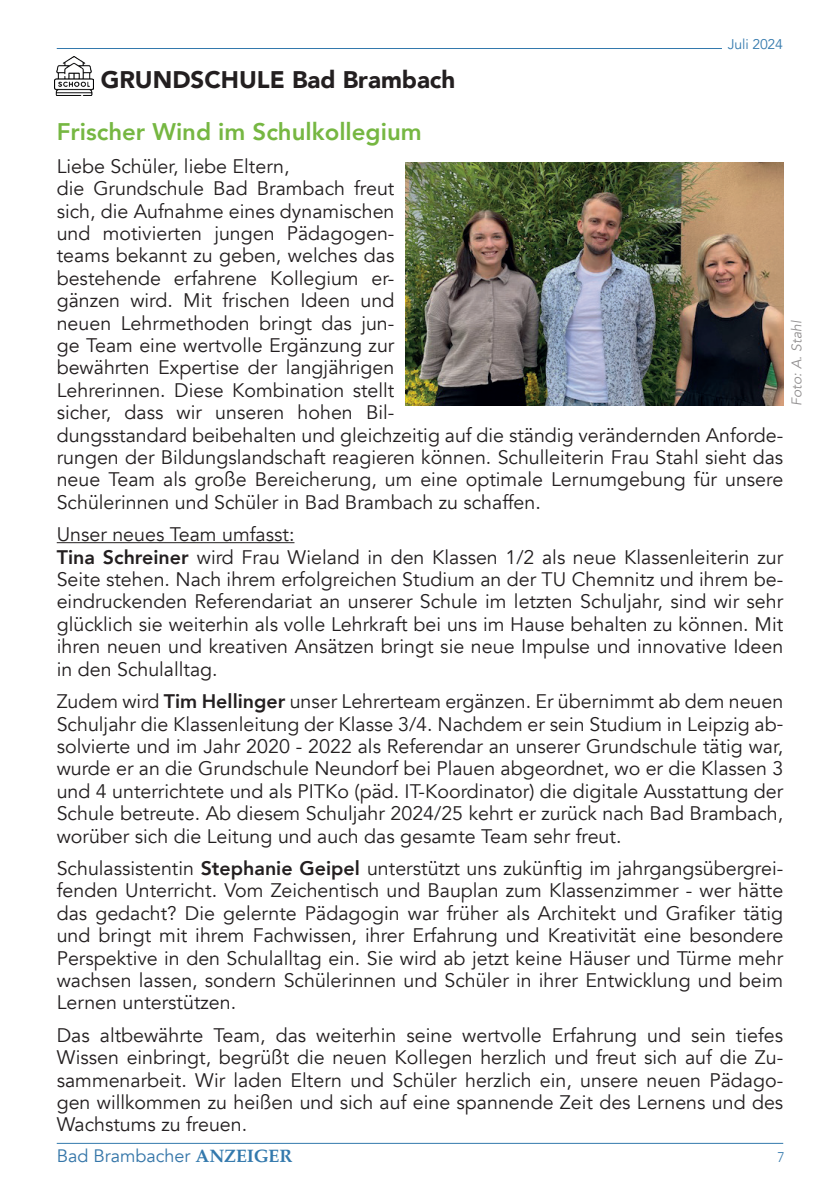
<style>
.page{position:relative;width:840px;height:1191px;background:#fff}
.page>*{position:absolute;margin:0;border:0;box-sizing:border-box;transform-origin:0 0}
.t1{font:800 24px "Avenir";color:#76b742}
.t2{font:900 24px "Avenir";color:#231f20}
.t3{font:19.6px/22.4px "Avenir";color:#231f20;text-align:justify}
.t4{font:18px "Avenir";color:#3576a9}
.t5{font:italic 14px "Avenir";color:#231f20}
.t6{font:14px "Avenir";letter-spacing:-.01em;color:#3379ad}
.t7{font:300 14px "Avenir";color:#3379ad}
.s1{font-weight:800}
.s2{font-family:"Palatino";font-weight:700;color:#3379ad}
</style>
<div class="page">
<hr style="left:57px;top:1143px;width:725px;height:1px;background:#3379ad">
<hr style="left:57px;top:48px;width:664px;height:1px;background:#3379ad">
<img style="left:55px;top:57px;width:39px;height:39px">
<hr style="left:57px;top:542px;width:237px;height:1px;background:#231f20">
<img style="left:405px;top:163px;width:377px;height:243px">
<p class="t6" style="left:727px;top:36px;width:57px">Juli 2024</p>
<p class="t2" style="left:101px;top:59px;width:356px">GRUNDSCHULE Bad Brambach</p>
<p class="t1" style="left:57px;top:113px;width:366px">Frischer Wind im Schulkollegium</p>
<p class="t3" style="left:57px;top:155px;width:727px;text-align:left">Liebe Schüler, liebe Eltern,<br>die Grundschule Bad Brambach freut<br>sich, die Aufnahme eines dynamischen<br>und motivierten jungen Pädagogen-<br>teams bekannt zu geben, welches das<br>bestehende erfahrene Kollegium er-<br>gänzen wird. Mit frischen Ideen und<br>neuen Lehrmethoden bringt das jun-<br>ge Team eine wertvolle Ergänzung zur<br>bewährten Expertise der langjährigen<br>Lehrerinnen. Diese Kombination stellt<br>sicher, dass wir unseren hohen Bil-<br>dungsstandard beibehalten und gleichzeitig auf die ständig verändernden Anforde&shy;rungen der Bildungslandschaft reagieren können. Schulleiterin Frau Stahl sieht das neue Team als große Bereicherung, um eine optimale Lernumgebung für unsere Schülerinnen und Schüler in Bad Brambach zu schaffen.</p>
<p class="t3" style="left:57px;top:523px;width:727px;text-align:left">Unser neues Team umfasst:<br><span class="s1">Tina Schreiner</span> wird Frau Wieland in den Klassen 1/2 als neue Klassenleiterin zur Seite stehen. Nach ihrem erfolgreichen Studium an der TU Chemnitz und ihrem be&shy;eindruckenden Referendariat an unserer Schule im letzten Schuljahr, sind wir sehr glücklich sie weiterhin als volle Lehrkraft bei uns im Hause behalten zu können. Mit ihren neuen und kreativen Ansätzen bringt sie neue Impulse und innovative Ideen in den Schulalltag.</p>
<p class="t3" style="left:57px;top:690px;width:727px">Zudem wird <span class="s1">Tim Hellinger</span> unser Lehrerteam ergänzen. Er übernimmt ab dem neuen Schuljahr die Klassenleitung der Klasse 3/4. Nachdem er sein Studium in Leipzig ab&shy;solvierte und im Jahr 2020 - 2022 als Referendar an unserer Grundschule tätig war, wurde er an die Grundschule Neundorf bei Plauen abgeordnet, wo er die Klassen 3 und 4 unterrichtete und als PITKo (päd. IT-Koordinator) die digitale Ausstattung der Schule betreute. Ab diesem Schuljahr 2024/25 kehrt er zurück nach Bad Brambach, worüber sich die Leitung und auch das gesamte Team sehr freut.</p>
<p class="t3" style="left:57px;top:857px;width:727px">Schulassistentin <span class="s1">Stephanie Geipel</span> unterstützt uns zukünftig im jahrgangsübergrei&shy;fenden Unterricht. Vom Zeichentisch und Bauplan zum Klassenzimmer - wer hätte das gedacht? Die gelernte Pädagogin war früher als Architekt und Grafiker tätig und bringt mit ihrem Fachwissen, ihrer Erfahrung und Kreativität eine besondere Perspektive in den Schulalltag ein. Sie wird ab jetzt keine Häuser und Türme mehr wachsen lassen, sondern Schülerinnen und Schüler in ihrer Entwicklung und beim Lernen unterstützen.</p>
<p class="t3" style="left:57px;top:1024px;width:727px">Das altbewährte Team, das weiterhin seine wertvolle Erfahrung und sein tiefes Wissen einbringt, begrüßt die neuen Kollegen herzlich und freut sich auf die Zu&shy;sammenarbeit. Wir laden Eltern und Schüler herzlich ein, unsere neuen Pädago&shy;gen willkommen zu heißen und sich auf eine spannende Zeit des Lernens und des Wachstums zu freuen.</p>
<p class="t5" style="left:787px;top:406px;width:87px;rotate:-90deg">Foto: A. Stahl</p>
<p class="t4" style="left:57px;top:1145px;width:237px">Bad Brambacher <span class="s2">ANZEIGER</span></p>
<p class="t7" style="left:776px;top:1149px;width:9px">7</p>
</div>
